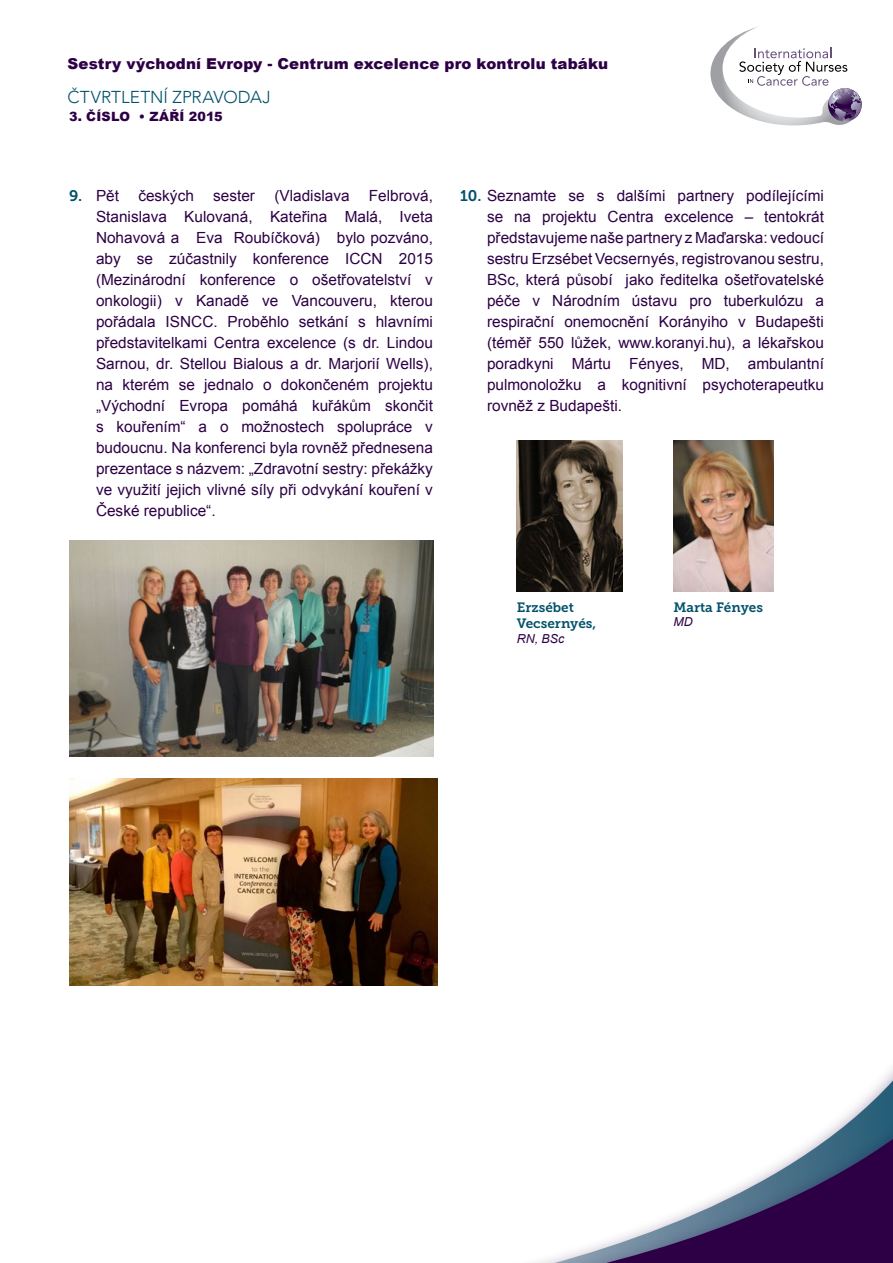
<style>
.page{position:relative;width:893px;height:1263px;background:#fff}
.page>*{position:absolute;margin:0;border:0;box-sizing:border-box;transform-origin:0 0}
.t1{font:300 17.25px "Avenir";color:#00516b}
.t2{font:15.3px/21px "Arial";color:#2d0046;text-align:justify}
.t3{font:900 15px "Arial";letter-spacing:.01em;color:#2d0046}
.t4{font:13.5px/16.2px "Museo Slab 700";color:#00516b}
.t5{font:900 12.75px "Arial";letter-spacing:.015em;color:#2d0046}
.t6{font:italic 12.3px "Arial";color:#2d0046}
.s1{font-family:"Museo Slab 700";color:#00516b}
</style>
<div class="page">
<svg style="left:369px;top:985px;width:524px;height:278px"></svg>
<svg style="left:710px;top:27px;width:152px;height:98px"></svg>
<img style="left:69px;top:540px;width:364px;height:216px">
<img style="left:69px;top:778px;width:369px;height:207px">
<img style="left:673px;top:440px;width:100px;height:151px">
<img style="left:517px;top:440px;width:106px;height:151px">
<p class="t3" style="left:68px;top:53px;width:542px">Sestry východní Evropy - Centrum excelence pro kontrolu tabáku</p>
<p class="t1" style="left:68px;top:87px;width:205px">ČTVRTLETNÍ ZPRAVODAJ</p>
<p class="t5" style="left:69px;top:107px;width:155px">3. ČÍSLO • ZÁŘÍ 2015</p>
<p class="t2" style="left:69px;top:185px;width:52px"><span class="s1">9.</span> Pět</p>
<p class="t2" style="left:138px;top:185px;width:57px">českých</p>
<p class="t2" style="left:213px;top:185px;width:43px">sester</p>
<p class="t2" style="left:274px;top:185px;width:77px">(Vladislava</p>
<p class="t2" style="left:96px;top:185px;width:338px;text-indent:273px">Felbrová, Stanislava Kulovaná, Kateřina Malá, Iveta Nohavová a Eva Roubíčková) bylo pozváno, aby se zúčastnily konference ICCN 2015 (Mezinárodní konference o ošetřovatelství v onkologii) v Kanadě ve Vancouveru, kterou pořádala ISNCC. Proběhlo setkání s hlavními představitelkami Centra excelence (s dr. Lindou Sarnou, dr. Stellou Bialous a dr. Marjorií Wells), na kterém se jednalo o dokončeném projektu „Východní Evropa pomáhá kuřákům skončit s kouřením“ a o možnostech spolupráce v budoucnu. Na konferenci byla rovněž přednesena prezentace s názvem: „Zdravotní sestry: překážky ve využití jejich vlivné síly při odvykání kouření v České republice“.</p>
<p class="t2" style="left:487px;top:185px;width:338px;text-indent:-27px"><span class="s1">10.</span> Seznamte se s dalšími partnery podílejícími se na projektu Centra excelence – tentokrát představujeme naše partnery z Maďarska: vedoucí sestru Erzsébet Vecsernyés, registrovanou sestru, BSc, která působí jako ředitelka ošetřovatelské péče v Národním ústavu pro tuberkulózu a respirační onemocnění Korányiho v Budapešti (téměř 550 lůžek, www.koranyi.hu), a lékařskou poradkyni Mártu Fényes, MD, ambulantní pulmonoložku a kognitivní psychoterapeutku rovněž z Budapešti.</p>
<p class="t4" style="left:517px;top:599px;width:81px">Erzsébet<br>Vecsernyés,</p>
<p class="t6" style="left:517px;top:630px;width:49px">RN, BSc</p>
<p class="t4" style="left:673px;top:599px;width:91px">Marta Fényes</p>
<p class="t6" style="left:673px;top:614px;width:21px">MD</p>
</div>
